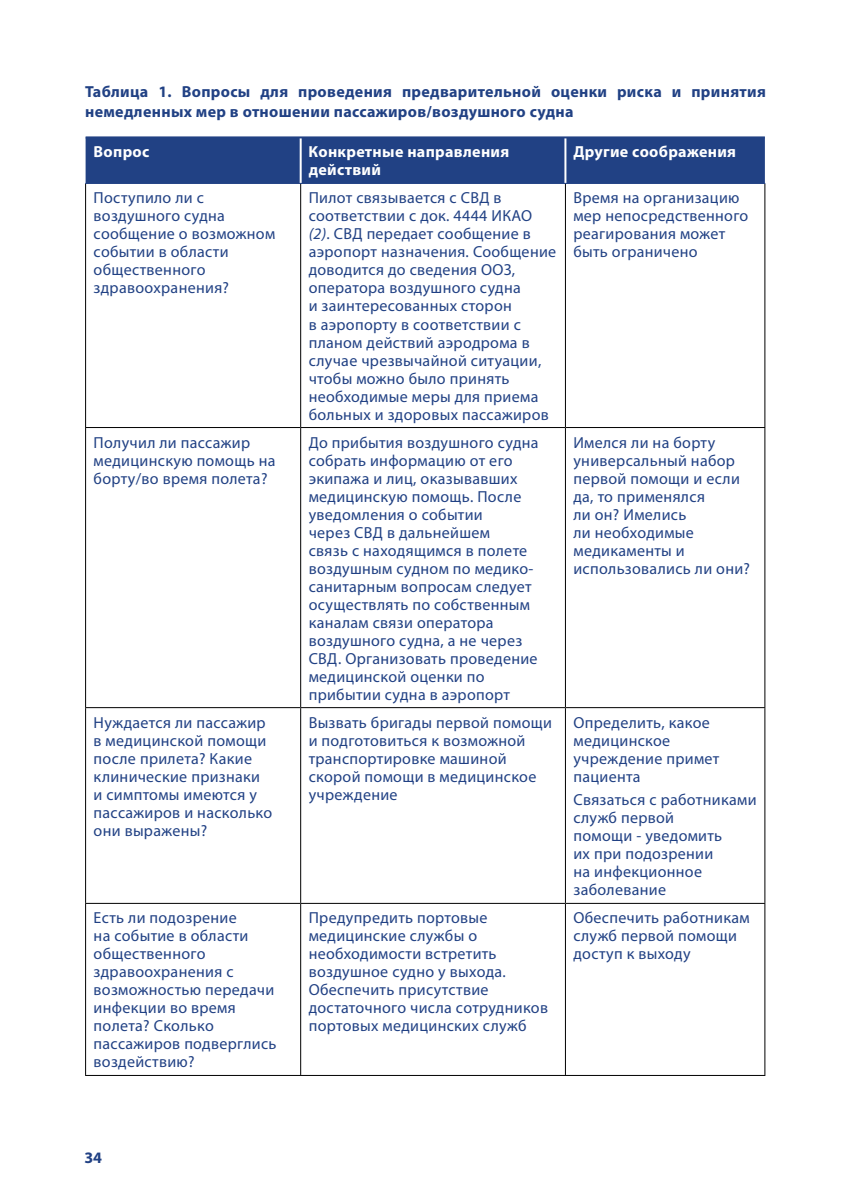
<style>
.page{position:relative;width:851px;height:1191px;background:#fff}
.page>*{position:absolute;margin:0;border:0;box-sizing:border-box;transform-origin:0 0}
.t1{font:16px/18px "Myriad Pro";letter-spacing:.02em;color:#214184}
.t2{font:700 16px/20px "Myriad Pro";letter-spacing:.02em;color:#214184}
.t3{font:700 16px/18px "Myriad Pro";letter-spacing:.02em;color:#fff}
.s1{font-style:italic}
</style>
<div class="page">
<div style="left:86px;top:138px;width:678px;height:45px;background:#214184"></div>
<hr style="left:85px;top:184px;width:1px;height:243px;background:#000">
<hr style="left:300px;top:184px;width:1px;height:243px;background:#000">
<hr style="left:565px;top:184px;width:1px;height:243px;background:#000">
<hr style="left:764px;top:184px;width:1px;height:243px;background:#000">
<hr style="left:85px;top:427px;width:215px;height:1px;background:#000">
<hr style="left:85px;top:428px;width:1px;height:279px;background:#000">
<hr style="left:300px;top:427px;width:265px;height:1px;background:#000">
<hr style="left:300px;top:428px;width:1px;height:279px;background:#000">
<hr style="left:565px;top:427px;width:200px;height:1px;background:#000">
<hr style="left:565px;top:428px;width:1px;height:279px;background:#000">
<hr style="left:764px;top:428px;width:1px;height:279px;background:#000">
<hr style="left:85px;top:707px;width:215px;height:1px;background:#000">
<hr style="left:85px;top:708px;width:1px;height:195px;background:#000">
<hr style="left:300px;top:707px;width:265px;height:1px;background:#000">
<hr style="left:300px;top:708px;width:1px;height:195px;background:#000">
<hr style="left:565px;top:707px;width:200px;height:1px;background:#000">
<hr style="left:565px;top:708px;width:1px;height:195px;background:#000">
<hr style="left:764px;top:708px;width:1px;height:195px;background:#000">
<hr style="left:85px;top:903px;width:215px;height:1px;background:#000">
<hr style="left:85px;top:904px;width:1px;height:171px;background:#000">
<hr style="left:300px;top:903px;width:265px;height:1px;background:#000">
<hr style="left:300px;top:904px;width:1px;height:171px;background:#000">
<hr style="left:565px;top:903px;width:200px;height:1px;background:#000">
<hr style="left:565px;top:904px;width:1px;height:171px;background:#000">
<hr style="left:764px;top:904px;width:1px;height:171px;background:#000">
<hr style="left:85px;top:1075px;width:680px;height:1px;background:#000">
<hr style="left:86px;top:136px;width:678px;height:2px;background:#214184">
<hr style="left:299px;top:138px;width:2px;height:45px;background:#fff">
<hr style="left:564px;top:138px;width:2px;height:45px;background:#fff">
<hr style="left:85px;top:183px;width:680px;height:1px;background:#214184">
<p class="t2" style="left:85px;top:83px;width:682px">Таблица 1. Вопросы для проведения предварительной оценки риска и принятия немедленных мер в отношении пассажиров/воздушного судна</p>
<p class="t3" style="left:94px;top:144px;width:57px">Вопрос</p>
<p class="t3" style="left:308px;top:144px;width:202px">Конкретные направления действий</p>
<p class="t3" style="left:573px;top:144px;width:164px">Другие соображения</p>
<p class="t1" style="left:94px;top:190px;width:183px">Поступило ли с воздушного судна сообщение о возможном событии в области общественного здравоохранения?</p>
<p class="t1" style="left:308px;top:190px;width:249px">Пилот связывается с СВД в соответствии с док. 4444 ИКАО <span class="s1">(2)</span>. СВД передает сообщение в аэропорт назначения. Сообщение доводится до сведения ООЗ, оператора воздушного судна<br>и заинтересованных сторон<br>в аэропорту в соответствии с планом действий аэродрома в случае чрезвычайной ситуации, чтобы можно было принять необходимые меры для приема больных и здоровых пассажиров</p>
<p class="t1" style="left:573px;top:190px;width:176px">Время на организацию мер непосредственного реагирования может быть ограничено</p>
<p class="t1" style="left:94px;top:434px;width:183px">Получил ли пассажир медицинскую помощь на борту/во время полета?</p>
<p class="t1" style="left:308px;top:434px;width:231px">До прибытия воздушного судна собрать информацию от его экипажа и лиц, оказывавших медицинскую помощь. После уведомления о событии<br>через СВД в дальнейшем<br>связь с находящимся в полете воздушным судном по медико&shy;санитарным вопросам следует осуществлять по собственным каналам связи оператора воздушного судна, а не через<br>СВД. Организовать проведение медицинской оценки по прибытии судна в аэропорт</p>
<p class="t1" style="left:573px;top:434px;width:178px">Имелся ли на борту универсальный набор первой помощи и если да, то применялся<br>ли он? Имелись<br>ли необходимые медикаменты и использовались ли они?</p>
<p class="t1" style="left:94px;top:714px;width:180px">Нуждается ли пассажир в медицинской помощи после прилета? Какие клинические признаки и симптомы имеются у пассажиров и насколько они выражены?</p>
<p class="t1" style="left:308px;top:714px;width:245px">Вызвать бригады первой помощи и подготовиться к возможной транспортировке машиной скорой помощи в медицинское учреждение</p>
<p class="t1" style="left:573px;top:714px;width:147px">Определить, какое медицинское учреждение примет пациента</p>
<p class="t1" style="left:573px;top:792px;width:185px">Связаться с работниками служб первой<br>помощи - уведомить<br>их при подозрении<br>на инфекционное заболевание</p>
<p class="t1" style="left:94px;top:910px;width:184px">Есть ли подозрение<br>на событие в области общественного здравоохранения с возможностью передачи инфекции во время полета? Сколько пассажиров подверглись воздействию?</p>
<p class="t1" style="left:308px;top:910px;width:241px">Предупредить портовые медицинские службы о необходимости встретить воздушное судно у выхода.<br>Обеспечить присутствие достаточного числа сотрудников портовых медицинских служб</p>
<p class="t1" style="left:573px;top:910px;width:178px">Обеспечить работникам служб первой помощи доступ к выходу</p>
<p class="t2" style="left:84px;top:1149px;width:19px">34</p>
</div>
